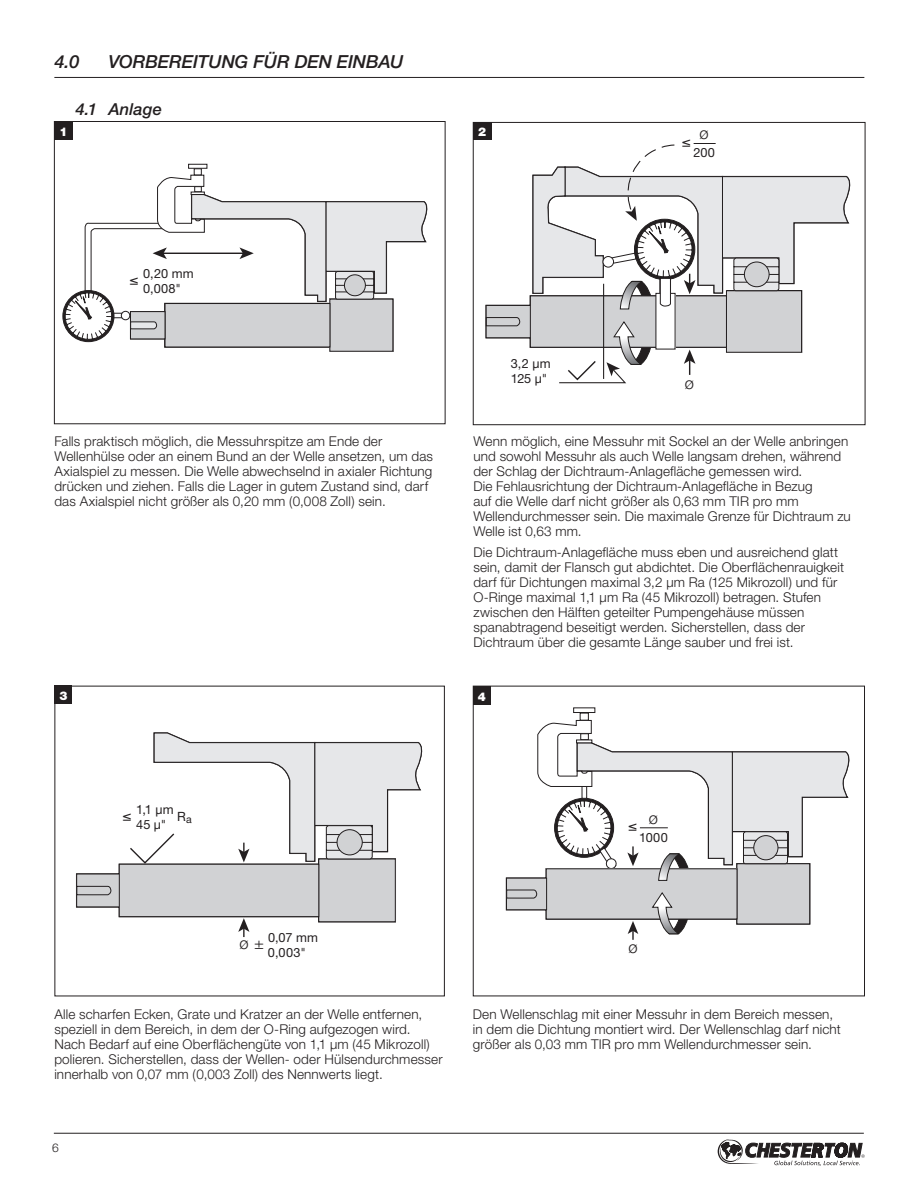
<style>
.page{position:relative;width:918px;height:1188px;background:#fff}
.page>*{position:absolute;margin:0;border:0;box-sizing:border-box;transform-origin:0 0}
.t1{font:italic 500 18px "Helvetica Neue";letter-spacing:-.005em;color:#231f20}
.t2{font:italic 500 16.5px "Helvetica Neue";letter-spacing:.005em;color:#231f20}
.t3{font:300 16.5px "Helvetica Neue";color:#231f20}
.t4{font:300 13.5px/15px "Helvetica Neue CE";letter-spacing:.01em;color:#231f20}
.t5{font:12.75px/15px "Helvetica Neue CE";letter-spacing:.01em;color:#231f20}
.t6{font:900 12px "Helvetica Neue CE";color:#fff}
.t7{font:300 12px "Helvetica Neue CE";color:#231f20}
</style>
<div class="page">
<svg style="left:718px;top:1139px;width:147px;height:27px"></svg>
<hr style="left:54px;top:1133px;width:810px;height:1px;background:#231f20">
<hr style="left:54px;top:77px;width:810px;height:1px;background:#231f20">
<div style="left:473px;top:122px;width:18px;height:18px;background:#231f20"></div>
<div style="left:473px;top:122px;width:392px;height:303px;border:1px solid #231f20"></div>
<div style="left:54px;top:121px;width:392px;height:303px;border:1px solid #231f20"></div>
<div style="left:54px;top:122px;width:19px;height:18px;background:#231f20"></div>
<svg style="left:76px;top:874px;width:46px;height:33px"></svg>
<svg style="left:76px;top:873px;width:36px;height:22px"></svg>
<div style="left:54px;top:686px;width:18px;height:18px;background:#231f20"></div>
<div style="left:573px;top:708px;width:22px;height:5px;border:1px solid #231f20"></div>
<div style="left:580px;top:713px;width:9px;height:8px;background:#fff;border:1px solid #231f20"></div>
<div style="left:473px;top:686px;width:392px;height:310px;border:1px solid #231f20"></div>
<div style="left:473px;top:687px;width:18px;height:18px;background:#231f20"></div>
<svg style="left:123px;top:732px;width:299px;height:205px"></svg>
<svg style="left:64px;top:164px;width:363px;height:188px"></svg>
<svg style="left:485px;top:139px;width:365px;height:244px"></svg>
<svg style="left:506px;top:720px;width:343px;height:220px"></svg>
<h1 class="t1" style="left:54px;top:51px;width:27px">4.0</h1>
<h1 class="t1" style="left:108px;top:51px;width:297px">VORBEREITUNG FÜR DEN EINBAU</h1>
<p class="t2" style="left:75px;top:99px;width:88px">4.1 Anlage</p>
<p class="t6" style="left:60px;top:124px;width:10px">1</p>
<p class="t6" style="left:478px;top:124px;width:10px">2</p>
<p class="t5" style="left:143px;top:266px;width:52px">0,20 mm<br>0,008"</p>
<p class="t5" style="left:511px;top:356px;width:41px">3,2 µm<br>125 µ"</p>
<p class="t3" style="left:700px;top:123px;width:11px">ø</p>
<p class="t5" style="left:693px;top:145px;width:23px">200</p>
<p class="t3" style="left:685px;top:373px;width:11px">ø</p>
<p class="t4" style="left:54px;top:434px;width:380px">Falls praktisch möglich, die Messuhrspitze am Ende der Wellenhülse oder an einem Bund an der Welle ansetzen, um das Axialspiel zu messen. Die Welle abwechselnd in axialer Richtung drücken und ziehen. Falls die Lager in gutem Zustand sind, darf das Axialspiel nicht größer als 0,20 mm (0,008 Zoll) sein.</p>
<p class="t4" style="left:473px;top:434px;width:379px">Wenn möglich, eine Messuhr mit Sockel an der Welle anbringen und sowohl Messuhr als auch Welle langsam drehen, während der Schlag der Dichtraum-Anlagefläche gemessen wird.<br>Die Fehlausrichtung der Dichtraum-Anlagefläche in Bezug<br>auf die Welle darf nicht größer als 0,63 mm TIR pro mm Wellendurchmesser sein. Die maximale Grenze für Dichtraum zu Welle ist 0,63 mm.</p>
<p class="t4" style="left:473px;top:545px;width:372px">Die Dichtraum-Anlagefläche muss eben und ausreichend glatt sein, damit der Flansch gut abdichtet. Die Oberflächenrauigkeit darf für Dichtungen maximal 3,2 µm Ra (125 Mikrozoll) und für O-Ringe maximal 1,1 µm Ra (45 Mikrozoll) betragen. Stufen zwischen den Hälften geteilter Pumpengehäuse müssen spanabtragend beseitigt werden. Sicherstellen, dass der Dichtraum über die gesamte Länge sauber und frei ist.</p>
<p class="t6" style="left:59px;top:688px;width:10px">3</p>
<p class="t6" style="left:478px;top:689px;width:10px">4</p>
<p class="t5" style="left:136px;top:802px;width:39px">1,1 µm</p>
<p class="t5" style="left:177px;top:810px;width:16px">R<sub>a</sub></p>
<p class="t5" style="left:136px;top:817px;width:32px">45 µ"</p>
<p class="t3" style="left:239px;top:933px;width:26px">ø ±</p>
<p class="t5" style="left:268px;top:930px;width:52px">0,07 mm<br>0,003"</p>
<p class="t3" style="left:649px;top:808px;width:11px">ø</p>
<p class="t5" style="left:639px;top:830px;width:30px">1000</p>
<p class="t3" style="left:629px;top:937px;width:11px">ø</p>
<p class="t4" style="left:54px;top:1007px;width:390px">Alle scharfen Ecken, Grate und Kratzer an der Welle entfernen, speziell in dem Bereich, in dem der O-Ring aufgezogen wird.<br>Nach Bedarf auf eine Oberflächengüte von 1,1 µm (45 Mikrozoll) polieren. Sicherstellen, dass der Wellen- oder Hülsendurchmesser innerhalb von 0,07 mm (0,003 Zoll) des Nennwerts liegt.</p>
<p class="t4" style="left:473px;top:1007px;width:369px">Den Wellenschlag mit einer Messuhr in dem Bereich messen, in dem die Dichtung montiert wird. Der Wellenschlag darf nicht größer als 0,03 mm TIR pro mm Wellendurchmesser sein.</p>
<p class="t7" style="left:52px;top:1140px;width:8px">6</p>
</div>
